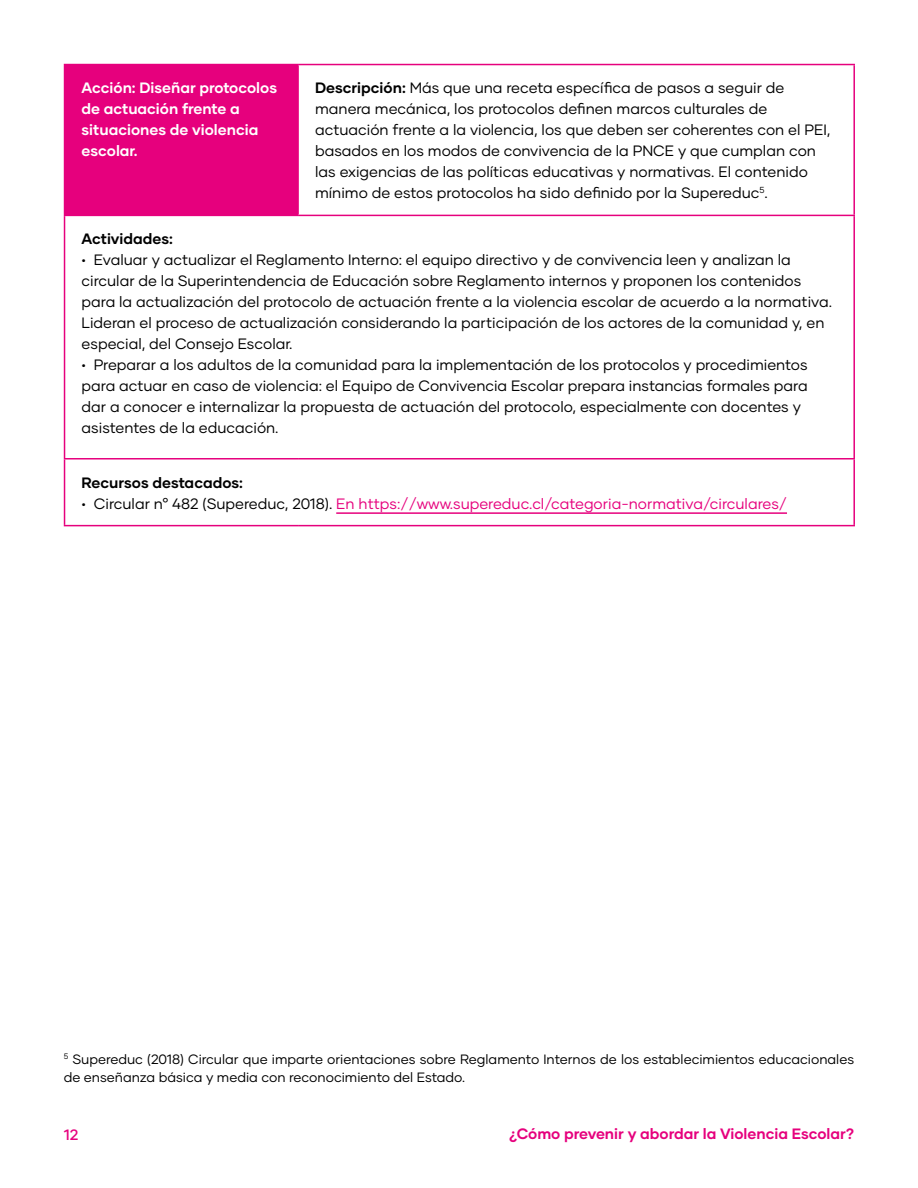
<style>
.page{position:relative;width:918px;height:1188px;background:#fff}
.page>*{position:absolute;margin:0;border:0;box-sizing:border-box;transform-origin:0 0}
.t1{font:15px/21px "Gilmer";color:#000}
.t2{font:15px "Gilmer";color:#e6007d}
.t3{font:700 15px/21px "Gilmer";color:#fff}
.t4{font:700 15px "Gilmer";color:#e6007d}
.t5{font:700 15px "Gilmer";color:#000}
.t6{font:500 15px "Gilmer";color:#e6007d}
.t7{font:13.5px/18px "Gilmer";color:#000}
.s1{font-weight:700}
.s2{color:#000}
</style>
<div class="page">
<div style="left:65px;top:65px;width:233px;height:150px;background:#e6007d"></div>
<hr style="left:64px;top:65px;width:1px;height:150px;background:#e6007d">
<hr style="left:64px;top:64px;width:234px;height:1px;background:#e6007d">
<hr style="left:297px;top:65px;width:2px;height:150px;background:#e6007d">
<hr style="left:298px;top:64px;width:557px;height:1px;background:#e6007d">
<hr style="left:853px;top:65px;width:2px;height:150px;background:#e6007d">
<hr style="left:64px;top:216px;width:1px;height:242px;background:#e6007d">
<hr style="left:64px;top:215px;width:234px;height:1px;background:#e6007d">
<hr style="left:298px;top:215px;width:557px;height:1px;background:#e6007d">
<hr style="left:853px;top:216px;width:2px;height:242px;background:#e6007d">
<hr style="left:64px;top:460px;width:1px;height:65px;background:#e6007d">
<hr style="left:64px;top:458px;width:234px;height:2px;background:#e6007d">
<hr style="left:298px;top:458px;width:557px;height:2px;background:#e6007d">
<hr style="left:64px;top:525px;width:234px;height:1px;background:#e6007d">
<hr style="left:298px;top:525px;width:557px;height:1px;background:#e6007d">
<hr style="left:853px;top:460px;width:2px;height:65px;background:#e6007d">
<hr style="left:336px;top:512px;width:451px;height:2px;background:#e6007d">
<p class="t3" style="left:82px;top:78px;width:197px">Acción: Diseñar protocolos de actuación frente a situaciones de violencia escolar.</p>
<p class="t1" style="left:315px;top:77px;width:517px"><span class="s1">Descripción:</span> Más que una receta específica de pasos a seguir de manera mecánica, los protocolos definen marcos culturales de actuación frente a la violencia, los que deben ser coherentes con el PEI, basados en los modos de convivencia de la PNCE y que cumplan con las exigencias de las políticas educativas y normativas. El contenido mínimo de estos protocolos ha sido definido por la Supereduc<sup>5</sup>.</p>
<p class="t5" style="left:82px;top:230px;width:93px">Actividades:</p>
<p class="t1" style="left:82px;top:249px;width:752px">• Evaluar y actualizar el Reglamento Interno: el equipo directivo y de convivencia leen y analizan la circular de la Superintendencia de Educación sobre Reglamento internos y proponen los contenidos para la actualización del protocolo de actuación frente a la violencia escolar de acuerdo a la normativa.<br>Lideran el proceso de actualización considerando la participación de los actores de la comunidad y, en especial, del Consejo Escolar.</p>
<p class="t1" style="left:82px;top:354px;width:728px">• Preparar a los adultos de la comunidad para la implementación de los protocolos y procedimientos para actuar en caso de violencia: el Equipo de Convivencia Escolar prepara instancias formales para dar a conocer e internalizar la propuesta de actuación del protocolo, especialmente con docentes y asistentes de la educación.</p>
<p class="t5" style="left:82px;top:473px;width:163px">Recursos destacados:</p>
<p class="t2" style="left:82px;top:494px;width:707px"><span class="s2">• Circular n° 482 (Supereduc, 2018).</span> En https://www.supereduc.cl/categoria-normativa/circulares/</p>
<p class="t7" style="left:64px;top:1050px;width:792px"><sup>5</sup> Supereduc (2018) Circular que imparte orientaciones sobre Reglamento Internos de los establecimientos educacionales de enseñanza básica y media con reconocimiento del Estado.</p>
<p class="t6" style="left:64px;top:1126px;width:16px">12</p>
<p class="t4" style="left:509px;top:1124px;width:347px">¿Cómo prevenir y abordar la Violencia Escolar?</p>
</div>
